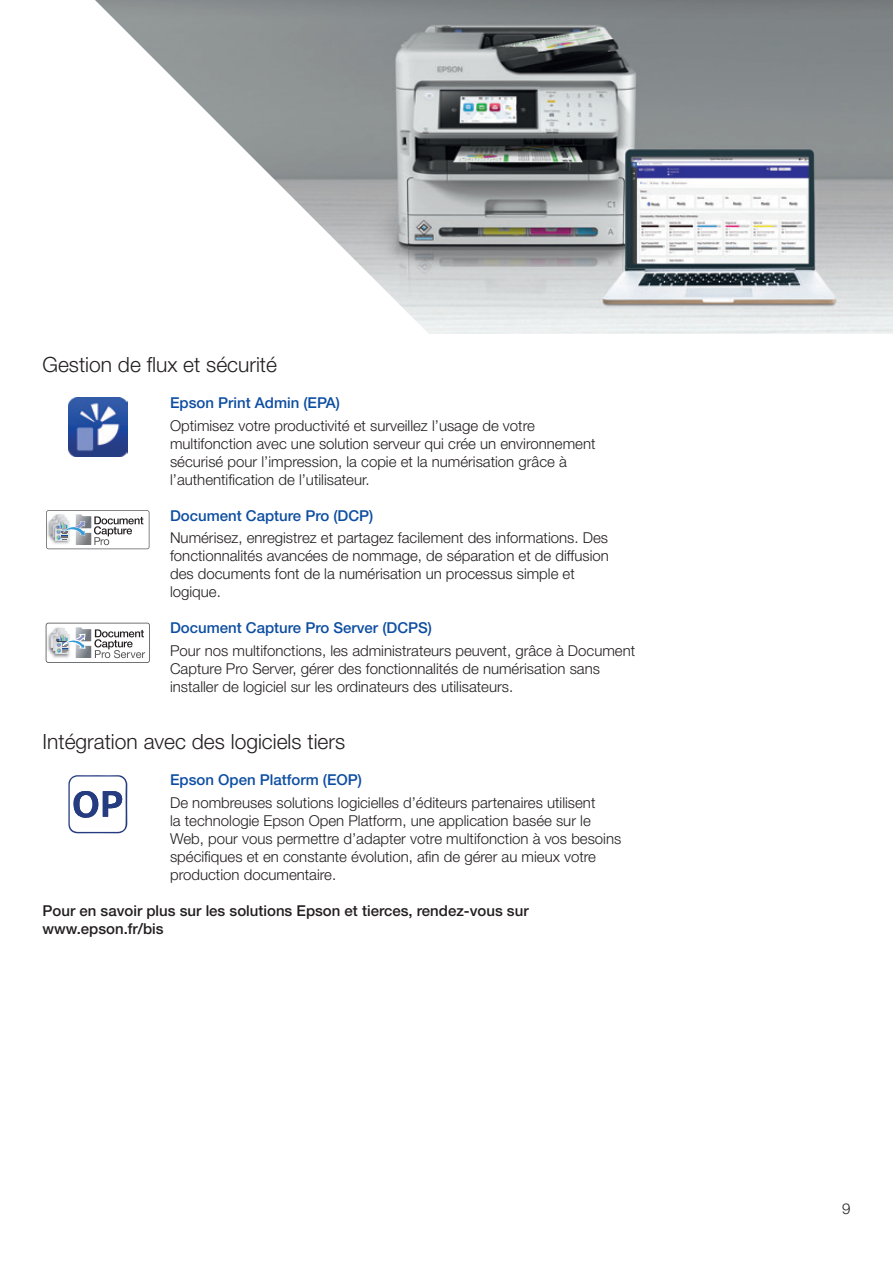
<style>
.page{position:relative;width:893px;height:1263px;background:#fff}
.page>*{position:absolute;margin:0;border:0;box-sizing:border-box;transform-origin:0 0}
.t1{font:300 21px "Helvetica Neue LT Pro";color:#231f20}
.t2{font:300 15px/18px "Helvetica Neue LT Pro";color:#231f20}
.t3{font:500 15px "Helvetica Neue LT Pro";color:#0d4da1}
.t4{font:500 15px/18px "Helvetica Neue LT Pro";color:#231f20}
</style>
<div class="page">
<img style="left:95px;top:0;width:798px;height:334px">
<img style="left:68px;top:398px;width:59px;height:59px">
<svg style="left:46px;top:510px;width:103px;height:39px"></svg>
<svg style="left:46px;top:623px;width:104px;height:40px"></svg>
<svg style="left:68px;top:775px;width:59px;height:58px"></svg>
<p class="t1" style="left:43px;top:352px;width:236px">Gestion de flux et sécurité</p>
<p class="t3" style="left:170px;top:394px;width:172px">Epson Print Admin (EPA)</p>
<p class="t2" style="left:170px;top:416px;width:427px">Optimisez votre productivité et surveillez l’usage de votre multifonction avec une solution serveur qui crée un environnement sécurisé pour l’impression, la copie et la numérisation grâce à l’authentification de l’utilisateur.</p>
<p class="t3" style="left:170px;top:506px;width:205px">Document Capture Pro (DCP)</p>
<p class="t2" style="left:170px;top:528px;width:440px">Numérisez, enregistrez et partagez facilement des informations. Des fonctionnalités avancées de nommage, de séparation et de diffusion des documents font de la numérisation un processus simple et logique.</p>
<p class="t3" style="left:170px;top:619px;width:264px">Document Capture Pro Server (DCPS)</p>
<p class="t2" style="left:170px;top:641px;width:467px">Pour nos multifonctions, les administrateurs peuvent, grâce à Document<br>Capture Pro Server, gérer des fonctionnalités de numérisation sans installer de logiciel sur les ordinateurs des utilisateurs.</p>
<p class="t1" style="left:43px;top:729px;width:304px">Intégration avec des logiciels tiers</p>
<p class="t3" style="left:170px;top:771px;width:194px">Epson Open Platform (EOP)</p>
<p class="t2" style="left:170px;top:793px;width:453px">De nombreuses solutions logicielles d’éditeurs partenaires utilisent<br>la technologie Epson Open Platform, une application basée sur le Web, pour vous permettre d’adapter votre multifonction à vos besoins spécifiques et en constante évolution, afin de gérer au mieux votre production documentaire.</p>
<p class="t4" style="left:43px;top:901px;width:488px">Pour en savoir plus sur les solutions Epson et tierces, rendez-vous sur www.epson.fr/bis</p>
<p class="t2" style="left:842px;top:1199px;width:10px">9</p>
</div>
